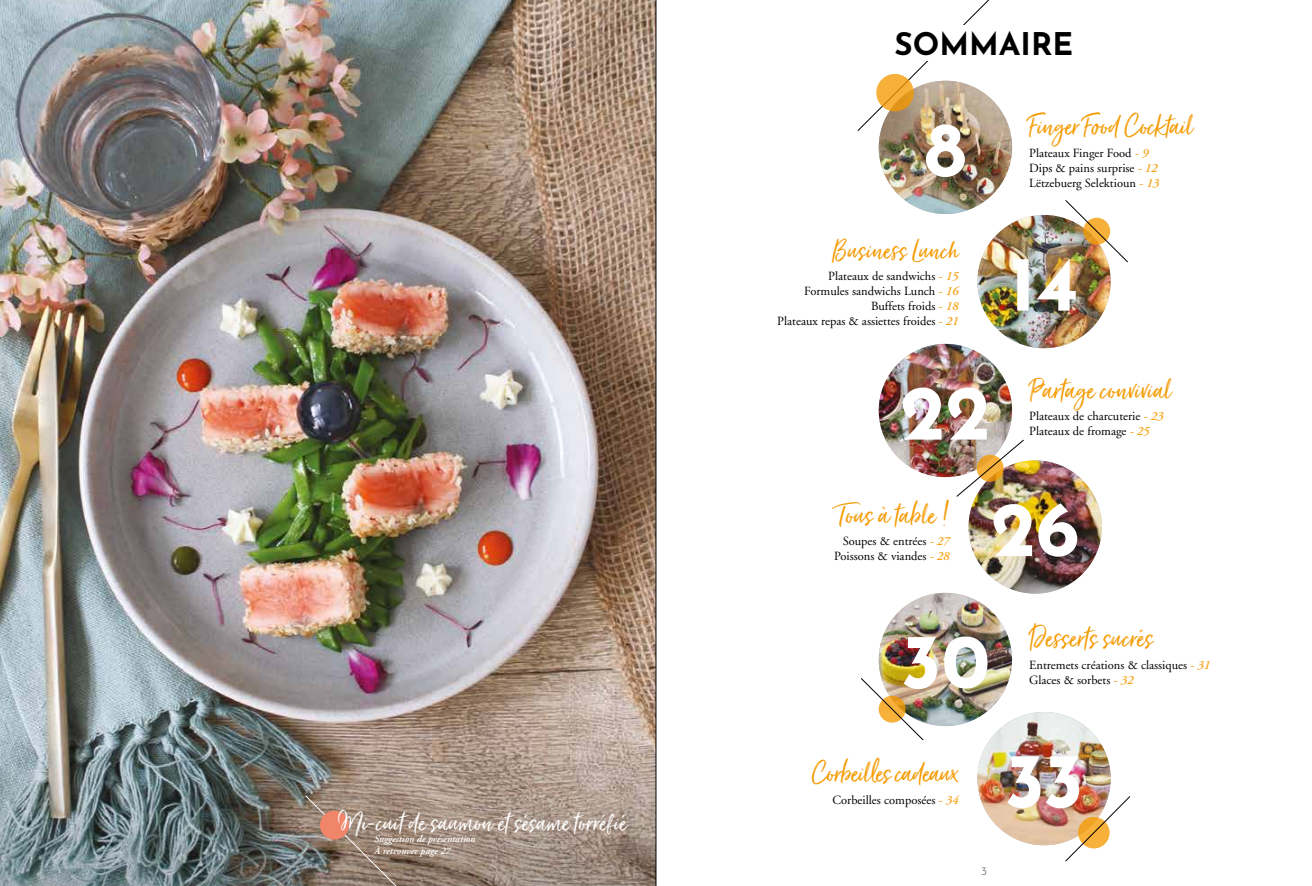
<style>
.page{position:relative;width:1312px;height:886px;background:#fff}
.page>*{position:absolute;margin:0;border:0;box-sizing:border-box;transform-origin:0 0}
.t1{font:700 77.5px "Josefin Sans";color:#fff}
.t2{font:35px "Just Lovely";color:#f59a00}
.t3{font:35px "Just Lovely";letter-spacing:-.02em;color:#f59a00}
.t4{font:33.75px "Just Lovely";color:#f59a00}
.t5{font:32.5px "Just Lovely";color:#fff}
.t6{font:700 31.25px "Josefin Sans";color:#000}
.t7{font:12.5px/15px "Adobe Garamond";color:#000}
.t8{font:300 11.25px "Josefin Sans";color:#343e48}
.t9{font:italic 600 10px/12px "Adobe Garamond";color:#fff}
.s1{font-weight:600;font-style:italic;color:#f6a318}
</style>
<div class="page">
<img style="left:0;top:0;width:655px;height:724px">
<img style="left:0;top:724px;width:655px;height:162px">
<img style="left:878px;top:81px;width:133px;height:133px;border-radius:67px">
<img style="left:977px;top:215px;width:133px;height:133px;border-radius:67px">
<img style="left:878px;top:344px;width:133px;height:133px;border-radius:67px">
<img style="left:968px;top:460px;width:133px;height:134px;border-radius:67px">
<img style="left:878px;top:593px;width:133px;height:133px;border-radius:67px">
<img style="left:977px;top:712px;width:133px;height:133px;border-radius:67px">
<svg style="left:857px;top:0;width:153px;height:131px"></svg>
<svg style="left:876px;top:74px;width:37px;height:37px"></svg>
<div style="left:656px;top:26px;width:655px;height:35px;background:#fff"></div>
<img style="left:956px;top:440px;width:67px;height:57px">
<img style="left:860px;top:678px;width:63px;height:62px">
<img style="left:1064px;top:796px;width:66px;height:66px">
<img style="left:1064px;top:200px;width:63px;height:62px">
<svg style="left:305px;top:795px;width:132px;height:91px;background:#938072"></svg>
<div style="left:320px;top:811px;width:29px;height:28px;background:#f0856a;border-radius:50%"></div>
<hr style="left:655px;top:0;width:1px;height:886px;background:#000">
<h3 class="t6" style="left:894px;top:16px;width:180px">SOMMAIRE</h3>
<h1 class="t1" style="left:924px;top:80px;width:43px">8</h1>
<h3 class="t4" style="left:831px;top:229px;width:128px">Business Lunch</h3>
<p class="t7" style="left:777px;top:269px;width:183px;text-align:right">Plateaux de sandwichs <span class="s1">- 15<br></span>Formules sandwichs Lunch <span class="s1">- 16<br></span>Buffets froids <span class="s1">- 18<br></span>Plateaux repas &amp; assiettes froides <span class="s1">- 21</span></p>
<h1 class="t1" style="left:900px;top:343px;width:92px">22</h1>
<h2 class="t2" style="left:1028px;top:105px;width:165px">Finger Food Cocktail</h2>
<p class="t7" style="left:1028px;top:146px;width:131px">Plateaux Finger Food <span class="s1">- 9<br></span>Dips &amp; pains surprise <span class="s1">- 12<br></span>Lëtzebuerg Selektioun <span class="s1">- 13</span></p>
<h1 class="t1" style="left:1009px;top:214px;width:71px">14</h1>
<h2 class="t2" style="left:1028px;top:368px;width:143px">Partage convivial</h2>
<p class="t7" style="left:1028px;top:409px;width:136px">Plateaux de charcuterie <span class="s1">- 23<br></span>Plateaux de fromage <span class="s1">- 25</span></p>
<h2 class="t2" style="left:835px;top:493px;width:116px">Tous à table !</h2>
<p class="t7" style="left:834px;top:534px;width:117px;text-align:right">Soupes &amp; entrées <span class="s1">- 27<br></span>Poissons &amp; viandes <span class="s1">- 28</span></p>
<h1 class="t1" style="left:990px;top:460px;width:90px">26</h1>
<h1 class="t1" style="left:900px;top:592px;width:91px">30</h1>
<h2 class="t2" style="left:1028px;top:617px;width:126px">Desserts sucrés</h2>
<p class="t7" style="left:1028px;top:657px;width:182px">Entremets créations &amp; classiques <span class="s1">- 31<br></span>Glaces &amp; sorbets <span class="s1">- 32</span></p>
<h3 class="t5" style="left:338px;top:802px;width:290px">Mi-cuit de saumon et sésame torréfié</h3>
<p class="t9" style="left:374px;top:833px;width:103px">Suggestion de présentation<br>À retrouver page 27</p>
<h2 class="t3" style="left:811px;top:752px;width:149px">Corbeilles cadeaux</h2>
<p class="t7" style="left:832px;top:793px;width:128px">Corbeilles composées <span class="s1">- 34</span></p>
<p class="t8" style="left:325px;top:862px;width:7px">2</p>
<p class="t8" style="left:980px;top:862px;width:7px">3</p>
<h1 class="t1" style="left:1004px;top:711px;width:81px">33</h1>
</div>
